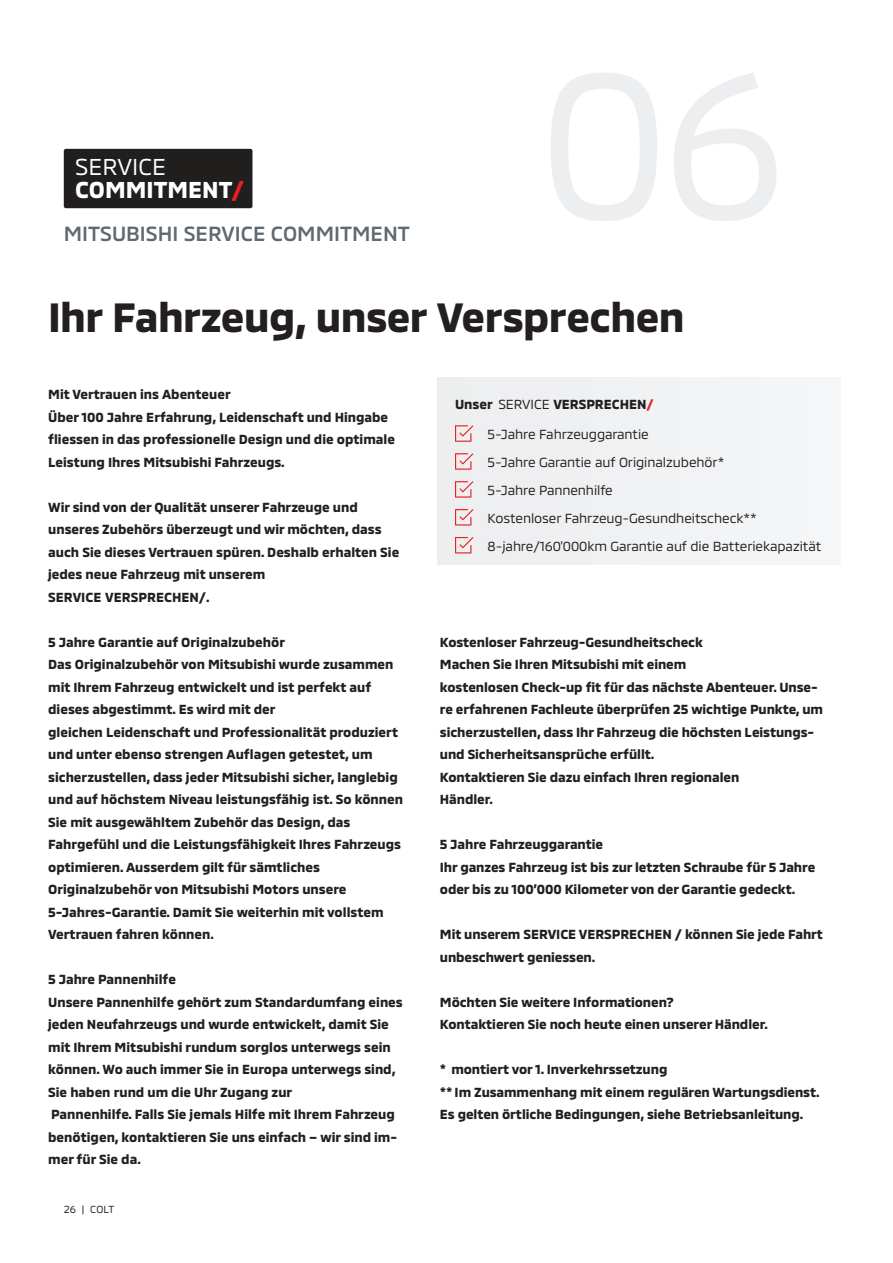
<style>
.page{position:relative;width:893px;height:1263px;background:#fff}
.page>*{position:absolute;margin:0;border:0;box-sizing:border-box;transform-origin:0 0}
.Hoofdstuktitel{font:700 42px "MMC";letter-spacing:-.015em;color:#231f20}
.t1{font:700 23.55px/22.2px "MMC";color:#fff}
.t2{font:500 21px "MMC";color:#5f696f}
.t3{font:700 13.5px/22.5px "MMC";color:#231f20}
.t4{font:13.5px "MMC";letter-spacing:-.005em;color:#231f20}
.t5{font:10.5px "MMC";letter-spacing:.005em;color:#231f20}
.s1{font-weight:400}
.s2{color:#ee1d23}
</style>
<div class="page">
<div style="left:438px;top:377px;width:402px;height:188px;background:#f0f2f4"></div>
<svg style="left:455px;top:425px;width:18px;height:17px"></svg>
<svg style="left:455px;top:453px;width:18px;height:17px"></svg>
<svg style="left:455px;top:481px;width:18px;height:17px"></svg>
<svg style="left:455px;top:509px;width:18px;height:16px"></svg>
<svg style="left:455px;top:537px;width:18px;height:16px"></svg>
<div style="left:64px;top:149px;width:188px;height:59px;background:#211e1e;border-radius:2px"></div>
<p class="t1" style="left:75px;top:153px;width:170px"><span class="s1">SERVICE<br></span>COMMITMENT<span class="s2">/</span></p>
<p class="t2" style="left:64px;top:216px;width:348px">MITSUBISHI SERVICE COMMITMENT</p>
<p class="Hoofdstuktitel" style="left:48px;top:284px;width:638px">Ihr Fahrzeug, unser Versprechen</p>
<p class="t3" style="left:48px;top:381px;width:184px">Mit Vertrauen ins Abenteuer</p>
<p class="t3" style="left:48px;top:404px;width:348px">Über 100 Jahre Erfahrung, Leidenschaft und Hingabe fliessen in das professionelle Design und die optimale<br>Leistung Ihres Mitsubishi Fahrzeugs.</p>
<p class="t3" style="left:48px;top:494px;width:353px">Wir sind von der Qualität unserer Fahrzeuge und unseres Zubehörs überzeugt und wir möchten, dass auch Sie dieses Vertrauen spüren. Deshalb erhalten Sie jedes neue Fahrzeug mit unserem<br>SERVICE VERSPRECHEN/.</p>
<p class="t3" style="left:48px;top:629px;width:238px">5 Jahre Garantie auf Originalzubehör</p>
<p class="t3" style="left:48px;top:651px;width:356px">Das Originalzubehör von Mitsubishi wurde zusammen mit Ihrem Fahrzeug entwickelt und ist perfekt auf dieses abgestimmt. Es wird mit der<br>gleichen Leidenschaft und Professionalität produziert und unter ebenso strengen Auflagen getestet, um sicherzustellen, dass jeder Mitsubishi sicher, langlebig und auf höchstem Niveau leistungsfähig ist. So können Sie mit ausgewähltem Zubehör das Design, das Fahrgefühl und die Leistungsfähigkeit Ihres Fahrzeugs optimieren. Ausserdem gilt für sämtliches</p>
<p class="t3" style="left:48px;top:877px;width:337px">Originalzubehör von Mitsubishi Motors unsere<br>5-Jahres-Garantie. Damit Sie weiterhin mit vollstem<br>Vertrauen fahren können.</p>
<p class="t3" style="left:48px;top:967px;width:129px">5 Jahre Pannenhilfe</p>
<p class="t3" style="left:48px;top:989px;width:356px">Unsere Pannenhilfe gehört zum Standardumfang eines jeden Neufahrzeugs und wurde entwickelt, damit Sie mit Ihrem Mitsubishi rundum sorglos unterwegs sein können. Wo auch immer Sie in Europa unterwegs sind, Sie haben rund um die Uhr Zugang zur</p>
<p class="t3" style="left:48px;top:1102px;width:350px">Pannenhilfe. Falls Sie jemals Hilfe mit Ihrem Fahrzeug benötigen, kontaktieren Sie uns einfach – wir sind im&shy;mer für Sie da.</p>
<p class="t5" style="left:64px;top:1200px;width:52px">26 | COLT</p>
<p class="t3" style="left:455px;top:391px;width:200px">Unser <span class="s1">SERVICE</span> VERSPRECHEN<span class="s2">/</span></p>
<p class="t4" style="left:488px;top:424px;width:163px">5-Jahre Fahrzeuggarantie</p>
<p class="t4" style="left:488px;top:451px;width:238px">5-Jahre Garantie auf Originalzubehör*</p>
<p class="t4" style="left:488px;top:479px;width:127px">5-Jahre Pannenhilfe</p>
<p class="t4" style="left:488px;top:507px;width:271px">Kostenloser Fahrzeug-Gesundheitscheck**</p>
<p class="t4" style="left:488px;top:535px;width:335px">8-jahre/160’000km Garantie auf die Batteriekapazität</p>
<p class="t3" style="left:440px;top:629px;width:265px">Kostenloser Fahrzeug-Gesundheitscheck</p>
<p class="t3" style="left:440px;top:651px;width:385px">Machen Sie Ihren Mitsubishi mit einem<br>kostenlosen Check-up fit für das nächste Abenteuer. Unse&shy;re erfahrenen Fachleute überprüfen 25 wichtige Punkte, um sicherzustellen, dass Ihr Fahrzeug die höchsten Leistungs&shy;und Sicherheitsansprüche erfüllt.<br>Kontaktieren Sie dazu einfach Ihren regionalen<br>Händler.</p>
<p class="t3" style="left:440px;top:831px;width:165px">5 Jahre Fahrzeuggarantie</p>
<p class="t3" style="left:440px;top:854px;width:377px">Ihr ganzes Fahrzeug ist bis zur letzten Schraube für 5 Jahre oder bis zu 100’000 Kilometer von der Garantie gedeckt.</p>
<p class="t3" style="left:440px;top:922px;width:385px">Mit unserem SERVICE VERSPRECHEN / können Sie jede Fahrt unbeschwert geniessen.</p>
<p class="t3" style="left:440px;top:989px;width:236px">Möchten Sie weitere Informationen?</p>
<p class="t3" style="left:440px;top:1012px;width:329px">Kontaktieren Sie noch heute einen unserer Händler.</p>
<p class="t3" style="left:440px;top:1057px;width:381px">* montiert vor 1. Inverkehrssetzung<br>** Im Zusammenhang mit einem regulären Wartungsdienst.<br>Es gelten örtliche Bedingungen, siehe Betriebsanleitung.</p>
</div>
